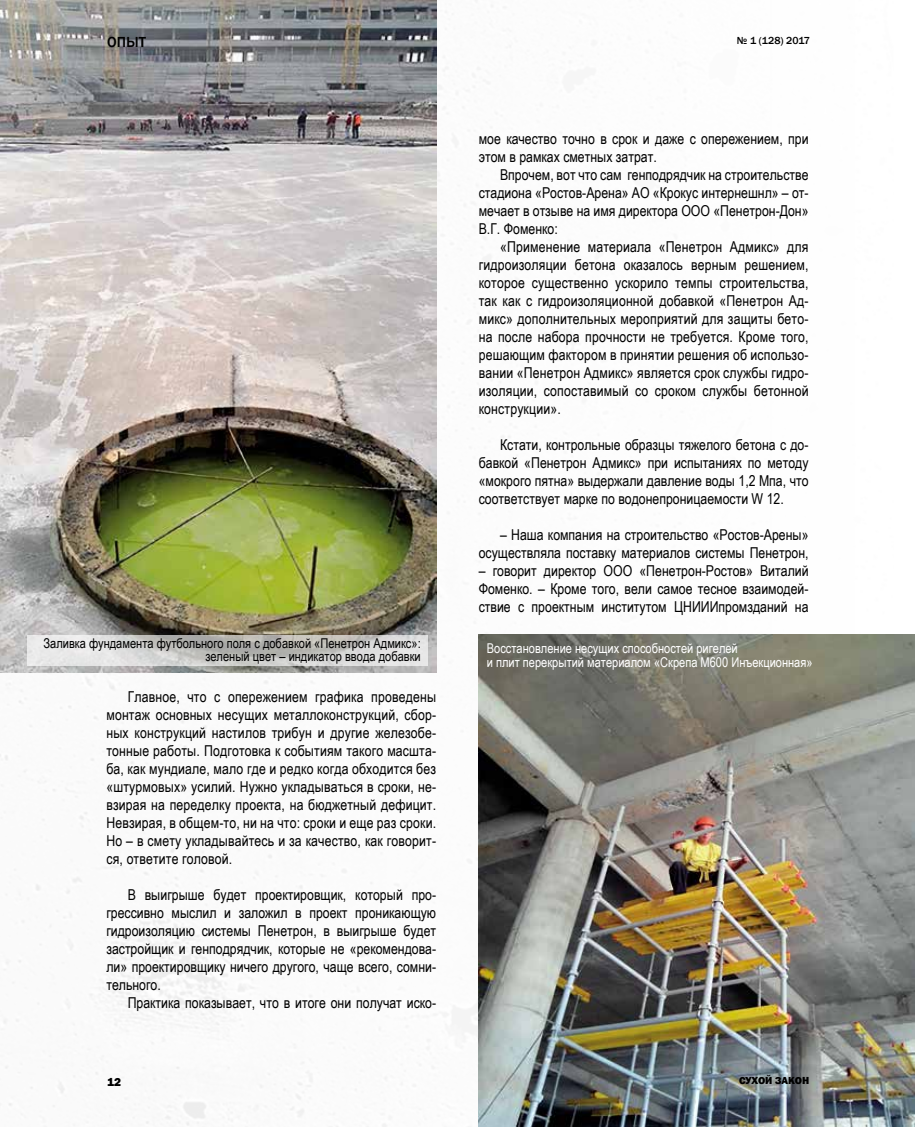
<style>
.page{position:relative;width:915px;height:1127px;background:#fff}
.page>*{position:absolute;margin:0;border:0;box-sizing:border-box;transform-origin:0 0}
.t1{font:15px/18px "Arial Narrow";color:#000;text-align:justify}
.t2{font:500 15px "Franklin Gothic";color:#000}
.t3{font:13.5px/13.5px "Arial Narrow";color:#000;text-align:right}
.t4{font:13.5px/13.5px "Arial Narrow";color:#fff}
.t5{font:800 12px "Franklin Gothic";color:#000}
.t6{font:500 10.5px "Franklin Gothic";color:#000}
.t7{font:800 10.5px "Franklin Gothic";color:#000}
</style>
<div class="page">
<img style="left:0;top:0;width:511px;height:1127px">
<img style="left:0;top:0;width:436px;height:672px">
<svg style="left:27px;top:635px;width:401px;height:31px;background:#d0d0ce"></svg>
<img style="left:478px;top:634px;width:436px;height:493px">
<p class="t2" style="left:107px;top:33px;width:40px">ОПЫТ</p>
<p class="t6" style="left:736px;top:34px;width:75px">№ 1 (128) 2017</p>
<p class="t3" style="left:44px;top:636px;width:378px">Заливка фундамента футбольного поля с добавкой «Пенетрон Адмикс»: зеленый цвет – индикатор ввода добавки</p>
<p class="t1" style="left:106px;top:687px;width:331px;text-indent:21px">Главное, что с опережением графика проведены монтаж основных несущих металлоконструкций, сбор&shy;ных конструкций настилов трибун и другие железобе&shy;тонные работы. Подготовка к событиям такого масшта&shy;ба, как мундиале, мало где и редко когда обходится без «штурмовых» усилий. Нужно укладываться в сроки, не&shy;взирая на переделку проекта, на бюджетный дефицит.<br>Невзирая, в общем-то, ни на что: сроки и еще раз сроки.<br>Но – в смету укладывайтесь и за качество, как говорит&shy;ся, ответите головой.</p>
<p class="t1" style="left:106px;top:885px;width:331px;text-indent:21px">В выигрыше будет проектировщик, который про&shy;грессивно мыслил и заложил в проект проникающую гидроизоляцию системы Пенетрон, в выигрыше будет застройщик и генподрядчик, которые не «рекомендова&shy;ли» проектировщику ничего другого, чаще всего, сомни&shy;тельного.</p>
<p class="t1" style="left:128px;top:993px;width:310px">Практика показывает, что в итоге они получат иско-</p>
<p class="t1" style="left:478px;top:129px;width:331px">мое качество точно в срок и даже с опережением, при этом в рамках сметных затрат.</p>
<p class="t1" style="left:478px;top:165px;width:331px;text-indent:21px">Впрочем, вот что сам генподрядчик на строительстве стадиона «Ростов-Арена» АО «Крокус интернешнл» – от&shy;мечает в отзыве на имя директора ООО «Пенетрон-Дон» В.Г. Фоменко:</p>
<p class="t1" style="left:478px;top:237px;width:331px;text-indent:21px">«Применение материала «Пенетрон Адмикс» для гидроизоляции бетона оказалось верным решением, которое существенно ускорило темпы строительства, так как с гидроизоляционной добавкой «Пенетрон Ад&shy;микс» дополнительных мероприятий для защиты бето&shy;на после набора прочности не требуется. Кроме того, решающим фактором в принятии решения об использо&shy;вании «Пенетрон Адмикс» является срок службы гидро&shy;изоляции, сопоставимый со сроком службы бетонной конструкции».</p>
<p class="t1" style="left:478px;top:435px;width:331px;text-indent:21px">Кстати, контрольные образцы тяжелого бетона с до&shy;бавкой «Пенетрон Адмикс» при испытаниях по методу «мокрого пятна» выдержали давление воды 1,2 Мпа, что соответствует марке по водонепроницаемости W 12.</p>
<p class="t1" style="left:478px;top:525px;width:331px;text-align:right">– Наша компания на строительство «Ростов-Арены» осуществляла поставку материалов системы Пенетрон,</p>
<p class="t1" style="left:478px;top:561px;width:331px">– говорит директор ООО «Пенетрон-Ростов» Виталий Фоменко. – Кроме того, вели самое тесное взаимодей&shy;ствие с проектным институтом ЦНИИИпромзданий на</p>
<p class="t4" style="left:486px;top:641px;width:327px">Восстановление несущих способностей ригелей<br>и плит перекрытий материалом «Скрепа М600 Инъекционная»</p>
<p class="t5" style="left:107px;top:1074px;width:16px">12</p>
<p class="t7" style="left:738px;top:1074px;width:72px">СУХОЙ ЗАКОН</p>
</div>
